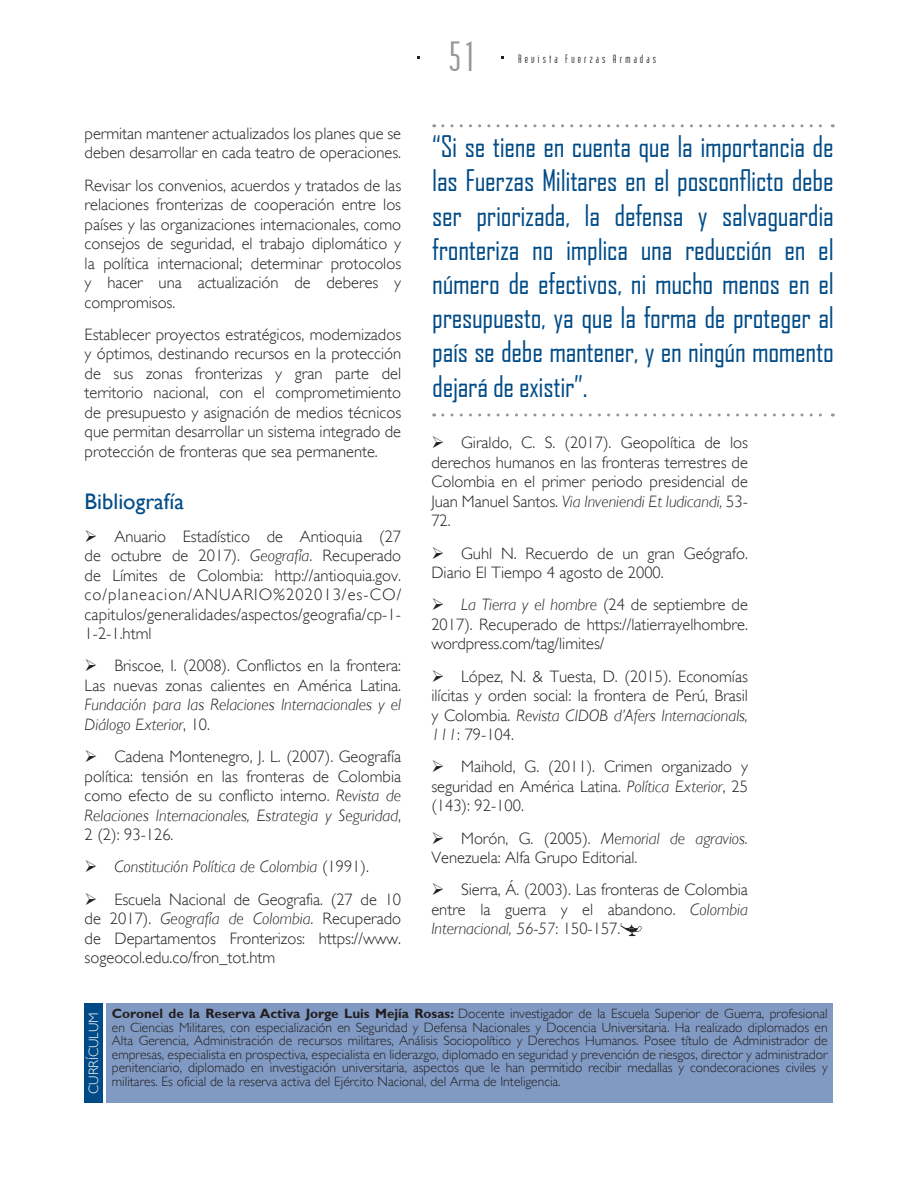
<style>
.page{position:relative;width:918px;height:1188px;background:#fff}
.page>*{position:absolute;margin:0;border:0;box-sizing:border-box;transform-origin:0 0}
.t1{font:42px "Institution";color:#939598;scale:1.1 1}
.t2{font:28.5px/34.2px "Agency FB";letter-spacing:-.01em;color:#004b87;text-align:justify}
.t3{font:22.5px "Gill Sans";color:#004b87}
.t4{font:300 16.5px/19.5px "Gill Sans";color:#231f20;text-align:justify}
.t5{font:italic 300 16.5px/19.5px "Gill Sans";color:#231f20}
.t6{font:300 13.5px/13.5px "Gill Sans";color:#231f20;text-align:justify}
.t7{font:300 13.5px "Gill Sans";color:#fff}
.t8{font:12px "Institution";letter-spacing:.26em;color:#231f20}
.s1{font-style:italic}
.s2{font-style:normal}
.s3{font-weight:700}
</style>
<div class="page">
<div style="left:107px;top:1003px;width:726px;height:100px;background:#819ac3"></div>
<div style="left:85px;top:1003px;width:18px;height:100px;background:#004b87"></div>
<svg style="left:443px;top:124px;width:390px;height:3px"></svg>
<svg style="left:443px;top:414px;width:390px;height:3px"></svg>
<svg style="left:621px;top:923px;width:21px;height:13px"></svg>
<p class="t4" style="left:85px;top:124px;width:318px">permitan mantener actualizados los planes que se deben desarrollar en cada teatro de operaciones.</p>
<p class="t4" style="left:85px;top:176px;width:318px">Revisar los convenios, acuerdos y tratados de las relaciones fronterizas de cooperación entre los países y las organizaciones internacionales, como consejos de seguridad, el trabajo diplomático y la política internacional; determinar protocolos y hacer una actualización de deberes y compromisos.</p>
<p class="t4" style="left:85px;top:325px;width:318px">Establecer proyectos estratégicos, modernizados y óptimos, destinando recursos en la protección de sus zonas fronterizas y gran parte del territorio nacional, con el comprometimiento de presupuesto y asignación de medios técnicos que permitan desarrollar un sistema integrado de protección de fronteras que sea permanente.</p>
<h3 class="t3" style="left:85px;top:488px;width:101px">Bibliografía</h3>
<p class="t4" style="left:85px;top:527px;width:318px;text-indent:30px">Anuario Estadístico de Antioquia (27 de octubre de 2017). <span class="s1">Geografía</span>. Recuperado de Límites de Colombia: http://antioquia.gov. co/planeacion/ANUARIO%202013/es-CO/ capitulos/generalidades/aspectos/geografia/cp-1- 1-2-1.html</p>
<p class="t4" style="left:85px;top:656px;width:318px;text-align:right">Briscoe, I. (2008). Conflictos en la frontera:<br>Las nuevas zonas calientes en América Latina.</p>
<p class="t5" style="left:85px;top:695px;width:318px">Fundación para las Relaciones Internacionales y el<br>Diálogo Exterior<span class="s2">, 10.</span></p>
<p class="t4" style="left:85px;top:747px;width:318px;text-indent:30px">Cadena Montenegro, J. L. (2007). Geografía política: tensión en las fronteras de Colombia como efecto de su conflicto interno. <span class="s1">Revista de Relaciones Internacionales, Estrategia y Seguridad</span>, 2 (2): 93-126.</p>
<p class="t4" style="left:114px;top:851px;width:288px;line-height:32.2px"><span class="s1">Constitución Política de Colombia</span> (1991).<br>Escuela Nacional de Geografia. (27 de 10</p>
<p class="t4" style="left:85px;top:909px;width:318px">de 2017). <span class="s1">Geografía de Colombia</span>. Recuperado de Departamentos Fronterizos: https://www. sogeocol.edu.co/fron_tot.htm</p>
<h1 class="t1" style="left:448px;top:34px;width:29px">51</h1>
<p class="t8" style="left:518px;top:53px;width:139px">Revista Fuerzas Armadas</p>
<p class="t2" style="left:432px;top:129px;width:403px">“Si se tiene en cuenta que la importancia de las Fuerzas Militares en el posconflicto debe ser priorizada, la defensa y salvaguardia fronteriza no implica una reducción en el número de efectivos, ni mucho menos en el presupuesto, ya que la forma de proteger al país se debe mantener, y en ningún momento dejará de existir”.</p>
<p class="t4" style="left:431px;top:433px;width:318px;text-indent:30px">Giraldo, C. S. (2017). Geopolítica de los derechos humanos en las fronteras terrestres de Colombia en el primer periodo presidencial de Juan Manuel Santos. <span class="s1">Via Inveniendi Et Iudicandi,</span> 53- 72.</p>
<p class="t4" style="left:431px;top:544px;width:318px;text-indent:30px">Guhl N. Recuerdo de un gran Geógrafo.<br>Diario El Tiempo 4 agosto de 2000.</p>
<p class="t4" style="left:431px;top:595px;width:318px;text-indent:30px"><span class="s1">La Tierra y el hombre</span> (24 de septiembre de 2017). Recuperado de https://latierrayelhombre. wordpress.com/tag/limites/</p>
<p class="t4" style="left:431px;top:667px;width:318px;text-indent:30px">López, N. &amp; Tuesta, D. (2015). Economías ilícitas y orden social: la frontera de Perú, Brasil y Colombia. <span class="s1">Revista CIDOB d’Afers Internacionals, 111</span>: 79-104.</p>
<p class="t4" style="left:431px;top:757px;width:318px;text-indent:30px">Maihold, G. (2011). Crimen organizado y seguridad en América Latina. <span class="s1">Política Exterior</span>, 25 (143): 92-100.</p>
<p class="t4" style="left:431px;top:829px;width:318px;text-indent:30px">Morón, G. (2005). <span class="s1">Memorial de agravios.<br></span>Venezuela: Alfa Grupo Editorial.</p>
<p class="t4" style="left:431px;top:880px;width:318px;text-indent:30px">Sierra, Á. (2003). Las fronteras de Colombia entre la guerra y el abandono. <span class="s1">Colombia Internacional, 56-57</span>: 150-157.</p>
<p class="t7" style="left:86px;top:1094px;width:83px;rotate:-90deg">CURRÍCULUM</p>
<p class="t6" style="left:112px;top:1007px;width:717px"><span class="s3">Coronel de la Reserva Activa Jorge Luis Mejía Rosas:</span> Docente investigador de la Escuela Superior de Guerra, profesional en Ciencias Militares, con especialización en Seguridad y Defensa Nacionales y Docencia Universitaria. Ha realizado diplomados en Alta Gerencia, Administración de recursos militares, Análisis Sociopolítico y Derechos Humanos. Posee título de Administrador de empresas, especialista en prospectiva, especialista en liderazgo, diplomado en seguridad y prevención de riesgos, director y administrador penitenciario, diplomado en investigación universitaria, aspectos que le han permitido recibir medallas y condecoraciones civiles y militares. Es oficial de la reserva activa del Ejército Nacional, del Arma de Inteligencia.</p>
</div>
